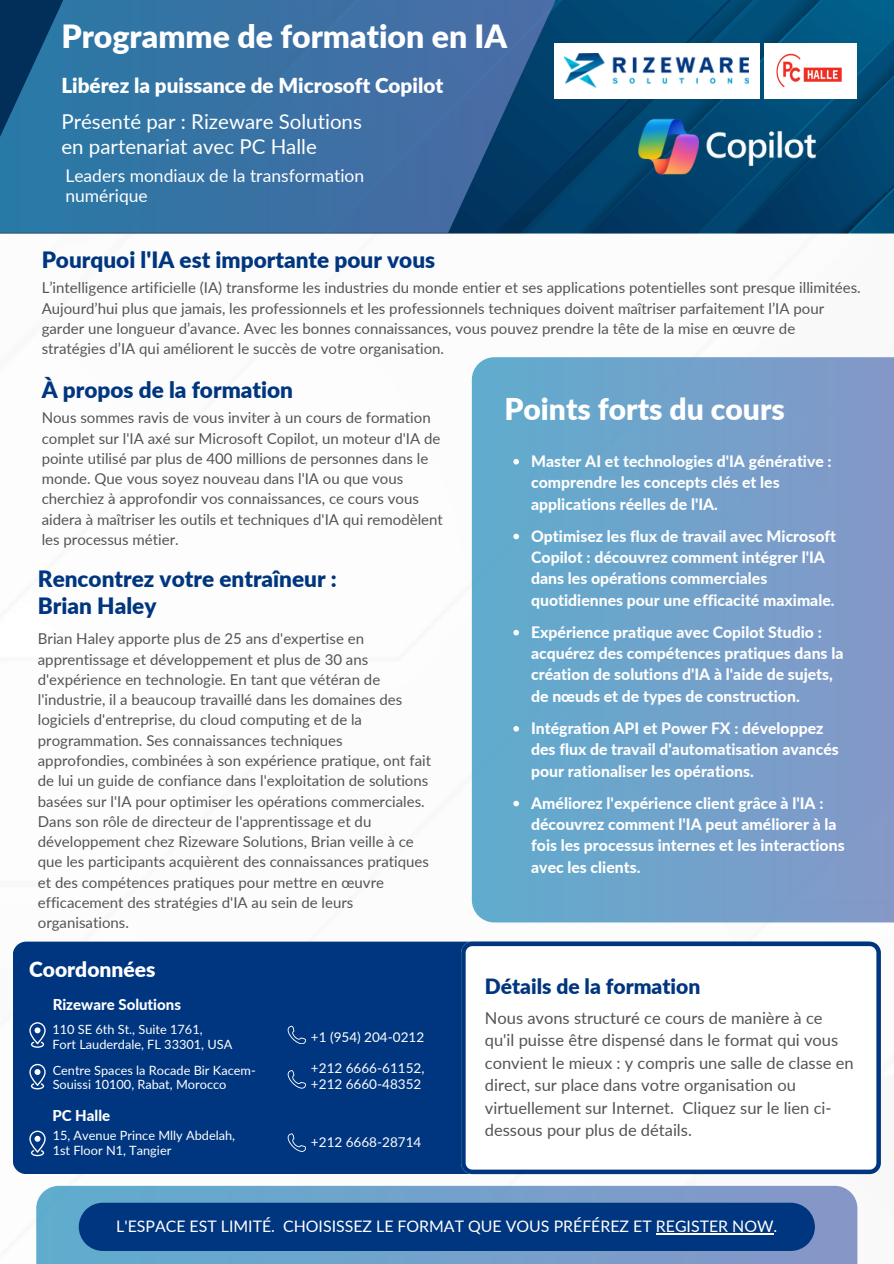
<style>
.page{position:relative;width:894px;height:1264px;background:#fff}
.page>*{position:absolute;margin:0;border:0;box-sizing:border-box;transform-origin:0 0}
.t1{font:900 31.95px "Lato";color:#fff}
.t2{font:900 30px "Lato";color:#fff}
.t3{font:900 22.5px/27px "Lato";color:#00367f}
.t4{font:900 21px "Lato";color:#00367f}
.t5{font:900 21px "Lato";color:#fff}
.t6{font:900 20.7px "Lato";color:#fff}
.t7{font:20.4px/24.8px "Lato";color:#fff}
.t8{font:17.4px/20.2px "Lato";color:#fff}
.t9{font:16.5px/22.5px "Lato";color:#545454}
.t10{font:15.9px "Lato";color:#fff}
.t11{font:800 15.75px/21.3px "Lato";color:#fff}
.t12{font:15px/20.2px "Lato";color:#545454}
.t13{font:800 15px "Lato";color:#fff}
.t14{font:13.5px/15.8px "Lato";color:#fff}
.t15{font:12.75px/14.7px "Lato";color:#fff}
</style>
<div class="page">
<img style="left:555px;top:0;width:338px;height:233px">
<svg style="left:0;top:0;width:555px;height:233px;background:#316a9b"></svg>
<div style="left:554px;top:43px;width:205px;height:55px;background:#fff"></div>
<div style="left:763px;top:43px;width:93px;height:55px;background:#fff"></div>
<img style="left:564px;top:54px;width:184px;height:33px">
<img style="left:638px;top:118px;width:182px;height:57px">
<img style="left:776px;top:54px;width:65px;height:33px">
<div style="left:13px;top:941px;width:867px;height:233px;background:#00367f;border-radius:14px"></div>
<div style="left:461px;top:941px;width:419px;height:233px;background:#fff"></div>
<svg style="left:471px;top:357px;width:422px;height:565px;background:#71a2ca"></svg>
<div style="left:36px;top:1185px;width:821px;height:78px;background:linear-gradient(to right,#60adce,#8796c7)"></div>
<div style="left:79px;top:1202px;width:735px;height:48px;background:#00367f"></div>
<hr style="left:655px;top:1233px;width:118px;height:1px;background:#fff">
<svg style="left:513px;top:459px;width:6px;height:5px"></svg>
<svg style="left:513px;top:533px;width:6px;height:6px"></svg>
<svg style="left:513px;top:630px;width:6px;height:5px"></svg>
<svg style="left:513px;top:726px;width:6px;height:5px"></svg>
<svg style="left:513px;top:800px;width:6px;height:6px"></svg>
<svg style="left:29px;top:1130px;width:17px;height:26px"></svg>
<svg style="left:287px;top:1133px;width:18px;height:18px"></svg>
<svg style="left:29px;top:1022px;width:17px;height:25px"></svg>
<svg style="left:287px;top:1025px;width:18px;height:18px"></svg>
<svg style="left:287px;top:1070px;width:18px;height:18px"></svg>
<svg style="left:29px;top:1063px;width:17px;height:26px"></svg>
<h1 class="t1" style="left:61px;top:16px;width:447px">Programme de formation en IA</h1>
<h2 class="t6" style="left:61px;top:72px;width:383px">Libérez la puissance de Microsoft Copilot</h2>
<p class="t7" style="left:61px;top:109px;width:302px">Présenté par : Rizeware Solutions en partenariat avec PC Halle</p>
<p class="t8" style="left:65px;top:165px;width:300px">Leaders mondiaux de la transformation numérique</p>
<p class="t3" style="left:42px;top:246px;width:395px">Pourquoi l'IA est importante pour vous</p>
<p class="t12" style="left:42px;top:277px;width:820px">L’intelligence artificielle (IA) transforme les industries du monde entier et ses applications potentielles sont presque illimitées.<br>Aujourd’hui plus que jamais, les professionnels et les professionnels techniques doivent maîtriser parfaitement l’IA pour garder une longueur d’avance. Avec les bonnes connaissances, vous pouvez prendre la tête de la mise en œuvre de stratégies d’IA qui améliorent le succès de votre organisation.</p>
<h5 class="t3" style="left:42px;top:376px;width:253px">À propos de la formation</h5>
<h2 class="t12" style="left:42px;top:407px;width:402px">Nous sommes ravis de vous inviter à un cours de formation complet sur l'IA axé sur Microsoft Copilot, un moteur d'IA de pointe utilisé par plus de 400 millions de personnes dans le monde. Que vous soyez nouveau dans l'IA ou que vous cherchiez à approfondir vos connaissances, ce cours vous aidera à maîtriser les outils et techniques d'IA qui remodèlent les processus métier.</h2>
<p class="t3" style="left:38px;top:565px;width:300px">Rencontrez votre entraîneur :<br>Brian Haley</p>
<p class="t12" style="left:38px;top:628px;width:394px">Brian Haley apporte plus de 25 ans d'expertise en apprentissage et développement et plus de 30 ans d'expérience en technologie. En tant que vétéran de l'industrie, il a beaucoup travaillé dans les domaines des logiciels d'entreprise, du cloud computing et de la programmation. Ses connaissances techniques approfondies, combinées à son expérience pratique, ont fait de lui un guide de confiance dans l'exploitation de solutions basées sur l'IA pour optimiser les opérations commerciales.<br>Dans son rôle de directeur de l'apprentissage et du développement chez Rizeware Solutions, Brian veille à ce que les participants acquièrent des connaissances pratiques et des compétences pratiques pour mettre en œuvre efficacement des stratégies d'IA au sein de leurs organisations.</p>
<h3 class="t5" style="left:29px;top:956px;width:128px">Coordonnées</h3>
<p class="t13" style="left:53px;top:995px;width:130px">Rizeware Solutions</p>
<h6 class="t15" style="left:52px;top:1021px;width:152px">110 SE 6th St., Suite 1761,</h6>
<p class="t15" style="left:52px;top:1036px;width:181px">Fort Lauderdale, FL 33301, USA</p>
<p class="t14" style="left:311px;top:1028px;width:115px">+1 (954) 204-0212</p>
<p class="t15" style="left:53px;top:1062px;width:204px">Centre Spaces la Rocade Bir Kacem-<br>Souissi 10100, Rabat, Morocco</p>
<p class="t14" style="left:311px;top:1060px;width:115px">+212 6666-61152, +212 6660-48352</p>
<p class="t13" style="left:52px;top:1105px;width:59px">PC Halle</p>
<p class="t15" style="left:53px;top:1127px;width:184px">15, Avenue Prince Mlly Abdelah,<br>1st Floor N1, Tangier</p>
<h2 class="t14" style="left:311px;top:1133px;width:112px">+212 6668-28714</h2>
<h2 class="t2" style="left:504px;top:390px;width:282px">Points forts du cours</h2>
<p class="t11" style="left:531px;top:450px;width:302px">Master AI et technologies d'IA générative : comprendre les concepts clés et les applications réelles de l'IA.</p>
<h1 class="t11" style="left:531px;top:525px;width:306px">Optimisez les flux de travail avec Microsoft Copilot : découvrez comment intégrer l'IA dans les opérations commerciales quotidiennes pour une efficacité maximale.</h1>
<p class="t11" style="left:531px;top:621px;width:313px">Expérience pratique avec Copilot Studio : acquérez des compétences pratiques dans la création de solutions d'IA à l'aide de sujets, de nœuds et de types de construction.</p>
<p class="t11" style="left:531px;top:717px;width:309px">Intégration API et Power FX : développez des flux de travail d'automatisation avancés pour rationaliser les opérations.</p>
<p class="t11" style="left:531px;top:791px;width:315px">Améliorez l'expérience client grâce à l'IA : découvrez comment l'IA peut améliorer à la fois les processus internes et les interactions avec les clients.</p>
<h2 class="t4" style="left:484px;top:973px;width:217px">Détails de la formation</h2>
<p class="t9" style="left:484px;top:1006px;width:370px">Nous avons structuré ce cours de manière à ce qu'il puisse être dispensé dans le format qui vous convient le mieux : y compris une salle de classe en direct, sur place dans votre organisation ou virtuellement sur Internet. Cliquez sur le lien ci&shy;dessous pour plus de détails.</p>
<p class="t10" style="left:116px;top:1216px;width:662px">L'ESPACE EST LIMITÉ. CHOISISSEZ LE FORMAT QUE VOUS PRÉFÉREZ ET REGISTER NOW.</p>
</div>
